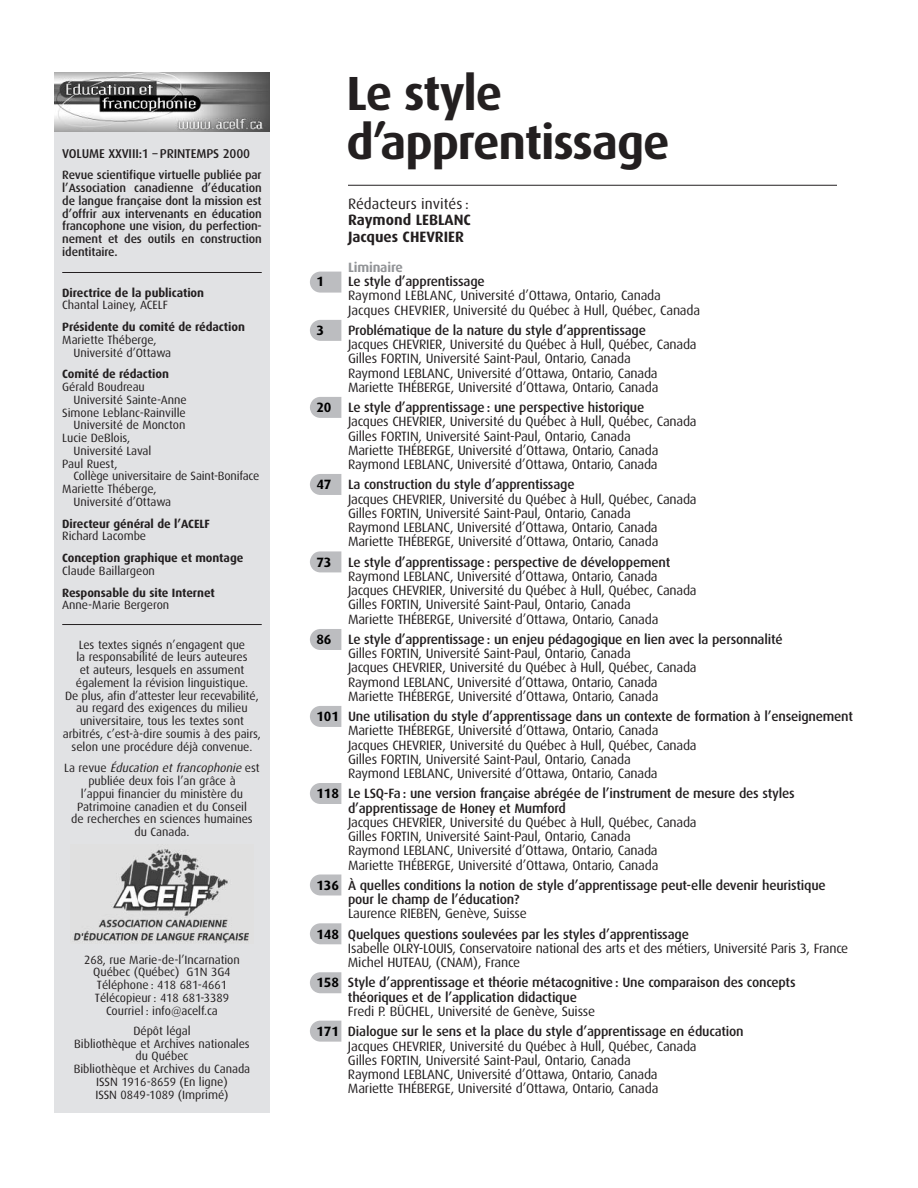
<style>
.page{position:relative;width:918px;height:1188px;background:#fff}
.page>*{position:absolute;margin:0;border:0;box-sizing:border-box;transform-origin:0 0}
.t1{font:700 48px/49.5px "Dax";letter-spacing:-.025em;color:#231f20}
.t2{font:700 15px/16.5px "Dax";color:#231f20}
.t3{font:15px "Dax";color:#231f20}
.t4{font:13.5px/14.2px "Dax";letter-spacing:-.015em;color:#231f20}
.t5{font:500 13.5px/14.2px "Dax";letter-spacing:-.015em;color:#231f20}
.t6{font:700 13.5px "Dax";letter-spacing:-.01em;color:#939598}
.t7{font:700 13.5px "Dax";color:#000}
.t8{font:500 12.75px "Dax";letter-spacing:-.01em;color:#231f20}
.t9{font:12px/12.8px "Dax";letter-spacing:-.005em;color:#231f20;text-align:center}
.t10{font:500 12px/12.8px "Dax";letter-spacing:-.01em;color:#231f20;text-align:justify}
.t11{font:700 12px "Dax";letter-spacing:-.005em;color:#231f20}
.s1{font-style:italic}
.s2{font-weight:700;color:#000}
.s3{font-weight:500}
.s4{font-weight:400}
</style>
<div class="page">
<svg style="left:310px;top:320px;width:31px;height:21px"></svg>
<svg style="left:310px;top:272px;width:31px;height:21px"></svg>
<svg style="left:310px;top:397px;width:31px;height:21px"></svg>
<svg style="left:310px;top:474px;width:31px;height:21px"></svg>
<svg style="left:310px;top:551px;width:31px;height:21px"></svg>
<svg style="left:310px;top:629px;width:31px;height:21px"></svg>
<svg style="left:310px;top:706px;width:31px;height:21px"></svg>
<svg style="left:310px;top:783px;width:31px;height:21px"></svg>
<svg style="left:310px;top:874px;width:31px;height:22px"></svg>
<svg style="left:310px;top:923px;width:31px;height:21px"></svg>
<svg style="left:310px;top:972px;width:31px;height:21px"></svg>
<svg style="left:310px;top:1021px;width:31px;height:21px"></svg>
<hr style="left:348px;top:185px;width:489px;height:1px;background:#231f20">
<div style="left:54px;top:76px;width:216px;height:1037px;background:#e1e2e4"></div>
<hr style="left:62px;top:272px;width:200px;height:1px;background:#231f20">
<hr style="left:62px;top:624px;width:200px;height:1px;background:#231f20">
<img style="left:72px;top:849px;width:177px;height:94px">
<img style="left:54px;top:72px;width:216px;height:60px">
<p class="t8" style="left:62px;top:149px;width:189px">VOLUME XXVIII:1 – PRINTEMPS 2000</p>
<p class="t10" style="left:62px;top:170px;width:201px">Revue scientifique virtuelle publiée par l’Association canadienne d’éducation de langue française dont la mission est d’offrir aux intervenants en éducation francophone une vision, du perfection&shy;nement et des outils en construction identitaire.</p>
<p class="t11" style="left:62px;top:287px;width:143px">Directrice de la publication</p>
<p class="t9" style="left:62px;top:300px;width:107px">Chantal Lainey, ACELF</p>
<p class="t11" style="left:62px;top:322px;width:184px">Présidente du comité de rédaction</p>
<p class="t9" style="left:73px;top:335px;width:99px;text-align:left;text-indent:-11px">Mariette Théberge,<br>Université d’Ottawa</p>
<p class="t11" style="left:62px;top:369px;width:108px">Comité de rédaction</p>
<p class="t9" style="left:62px;top:382px;width:84px">Gérald Boudreau</p>
<p class="t9" style="left:73px;top:395px;width:115px">Université Sainte-Anne</p>
<p class="t9" style="left:62px;top:407px;width:125px">Simone Leblanc-Rainville</p>
<p class="t9" style="left:73px;top:420px;width:113px">Université de Moncton</p>
<p class="t9" style="left:62px;top:433px;width:70px">Lucie DeBlois,</p>
<p class="t9" style="left:73px;top:446px;width:79px">Université Laval</p>
<p class="t9" style="left:62px;top:458px;width:57px">Paul Ruest,</p>
<p class="t9" style="left:73px;top:471px;width:187px">Collège universitaire de Saint-Boniface</p>
<p class="t9" style="left:62px;top:484px;width:96px">Mariette Théberge,</p>
<p class="t9" style="left:73px;top:497px;width:99px">Université d’Ottawa</p>
<p class="t11" style="left:62px;top:518px;width:149px">Directeur général de l’ACELF</p>
<p class="t9" style="left:62px;top:531px;width:85px">Richard Lacombe</p>
<p class="t11" style="left:62px;top:553px;width:183px">Conception graphique et montage</p>
<p class="t9" style="left:62px;top:566px;width:94px">Claude Baillargeon</p>
<p class="t11" style="left:62px;top:587px;width:154px">Responsable du site Internet</p>
<p class="t9" style="left:62px;top:600px;width:109px">Anne-Marie Bergeron</p>
<p class="t9" style="left:63px;top:640px;width:200px">Les textes signés n’engagent que<br>la responsabilité de leurs auteures<br>et auteurs, lesquels en assument également la révision linguistique.<br>De plus, afin d’attester leur recevabilité, au regard des exigences du milieu universitaire, tous les textes sont arbitrés, c’est-à-dire soumis à des pairs, selon une procédure déjà convenue.</p>
<p class="t9" style="left:64px;top:763px;width:197px">L a r e v u e <span class="s1">Éducation et francophonie</span> e s t publiée deux fois l’an grâce à<br>l’appui financier du ministère du<br>Patrimoine canadien et du Conseil<br>de recherches en sciences humaines du Canada.</p>
<p class="t9" style="left:84px;top:954px;width:157px">268, rue Marie-de-l’Incarnation<br>Québec (Québec) G1N 3G4<br>Téléphone : 418 681-4661<br>Télécopieur : 418 681-3389<br>Courriel : info@acelf.ca</p>
<p class="t9" style="left:74px;top:1026px;width:178px">Dépôt légal<br>Bibliothèque et Archives nationales du Québec<br>Bibliothèque et Archives du Canada<br>ISSN 1916-8659 (En ligne)<br>ISSN 0849-1089 (Imprimé)</p>
<h1 class="t1" style="left:346px;top:71px;width:325px">Le style d’apprentissage</h1>
<p class="t3" style="left:348px;top:199px;width:122px">Rédacteurs invités :</p>
<p class="t2" style="left:348px;top:213px;width:124px">Raymond LEBLANC<br>Jacques CHEVRIER</p>
<p class="t6" style="left:348px;top:261px;width:56px">Liminaire</p>
<p class="t7" style="left:317px;top:275px;width:9px">1</p>
<p class="t5" style="left:348px;top:276px;width:138px">Le style d’apprentissage</p>
<p class="t4" style="left:348px;top:290px;width:354px">Raymond LEBLANC, Université d’Ottawa, Ontario, Canada<br>Jacques CHEVRIER, Université du Québec à Hull, Québec, Canada</p>
<p class="t7" style="left:317px;top:324px;width:9px">3</p>
<p class="t5" style="left:348px;top:324px;width:300px">Problématique de la nature du style d’apprentissage</p>
<p class="t4" style="left:348px;top:339px;width:350px">Jacques CHEVRIER, Université du Québec à Hull, Québec, Canada Gilles FORTIN, Université Saint-Paul, Ontario, Canada<br>Raymond LEBLANC, Université d’Ottawa, Ontario, Canada Mariette THÉBERGE, Université d’Ottawa, Ontario, Canada</p>
<p class="t4" style="left:348px;top:402px;width:350px;text-indent:-31px"><span class="s2">20</span> <span class="s3">Le style d’apprentissage : une perspective historique<br></span>Jacques CHEVRIER, Université du Québec à Hull, Québec, Canada Gilles FORTIN, Université Saint-Paul, Ontario, Canada<br>Mariette THÉBERGE, Université d’Ottawa, Ontario, Canada Raymond LEBLANC, Université d’Ottawa, Ontario, Canada</p>
<p class="t4" style="left:348px;top:479px;width:350px;text-indent:-31px"><span class="s2">47</span> <span class="s3">La construction du style d’apprentissage<br></span>Jacques CHEVRIER, Université du Québec à Hull, Québec, Canada Gilles FORTIN, Université Saint-Paul, Ontario, Canada<br>Raymond LEBLANC, Université d’Ottawa, Ontario, Canada Mariette THÉBERGE, Université d’Ottawa, Ontario, Canada</p>
<p class="t4" style="left:348px;top:556px;width:350px;text-indent:-31px"><span class="s2">73</span> <span class="s3">Le style d’apprentissage : perspective de développement </span>Raymond LEBLANC, Université d’Ottawa, Ontario, Canada Jacques CHEVRIER, Université du Québec à Hull, Québec, Canada Gilles FORTIN, Université Saint-Paul, Ontario, Canada<br>Mariette THÉBERGE, Université d’Ottawa, Ontario, Canada</p>
<p class="t4" style="left:348px;top:634px;width:436px;text-indent:-31px"><span class="s2">86</span> <span class="s3">Le style d’apprentissage : un enjeu pédagogique en lien avec la personnalité </span>Gilles FORTIN, Université Saint-Paul, Ontario, Canada<br>Jacques CHEVRIER, Université du Québec à Hull, Québec, Canada<br>Raymond LEBLANC, Université d’Ottawa, Ontario, Canada<br>Mariette THÉBERGE, Université d’Ottawa, Ontario, Canada</p>
<p class="t4" style="left:348px;top:711px;width:507px;text-indent:-31px"><span class="s2">101</span> <span class="s3">Une utilisation du style d’apprentissage dans un contexte de formation à l’enseignement </span>Mariette THÉBERGE, Université d’Ottawa, Ontario, Canada<br>Jacques CHEVRIER, Université du Québec à Hull, Québec, Canada<br>Gilles FORTIN, Université Saint-Paul, Ontario, Canada<br>Raymond LEBLANC, Université d’Ottawa, Ontario, Canada</p>
<p class="t5" style="left:348px;top:788px;width:448px;text-indent:-31px"><span class="s2">118</span> Le LSQ-Fa : une version française abrégée de l’instrument de mesure des styles d’apprentissage de Honey et Mumford</p>
<p class="t4" style="left:348px;top:817px;width:350px">Jacques CHEVRIER, Université du Québec à Hull, Québec, Canada Gilles FORTIN, Université Saint-Paul, Ontario, Canada<br>Raymond LEBLANC, Université d’Ottawa, Ontario, Canada Mariette THÉBERGE, Université d’Ottawa, Ontario, Canada</p>
<p class="t5" style="left:348px;top:880px;width:479px;text-indent:-31px"><span class="s2">136</span> À quelles conditions la notion de style d’apprentissage peut-elle devenir heuristique pour le champ de l’éducation?</p>
<p class="t5" style="left:316px;top:905px;width:374px;line-height:20.2px;text-indent:32px"><span class="s4">Laurence RIEBEN, Genève, Suisse<br></span><span class="s2">148</span> Quelques questions soulevées par les styles d’apprentissage</p>
<p class="t4" style="left:348px;top:943px;width:502px">Isabelle OLRY-LOUIS, Conservatoire national des arts et des métiers, Université Paris 3, France<br>Michel HUTEAU, (CNAM), France</p>
<p class="t5" style="left:348px;top:977px;width:449px;text-indent:-31px"><span class="s2">158</span> Style d’apprentissage et théorie métacognitive : Une comparaison des concepts théoriques et de l’application didactique</p>
<p class="t5" style="left:316px;top:1003px;width:429px;line-height:20.2px;text-indent:31px"><span class="s4">Fredi P. BÜCHEL, Université de Genève, Suisse<br></span><span class="s2">171</span> Dialogue sur le sens et la place du style d’apprentissage en éducation</p>
<p class="t4" style="left:348px;top:1040px;width:350px">Jacques CHEVRIER, Université du Québec à Hull, Québec, Canada Gilles FORTIN, Université Saint-Paul, Ontario, Canada<br>Raymond LEBLANC, Université d’Ottawa, Ontario, Canada Mariette THÉBERGE, Université d’Ottawa, Ontario, Canada</p>
</div>
